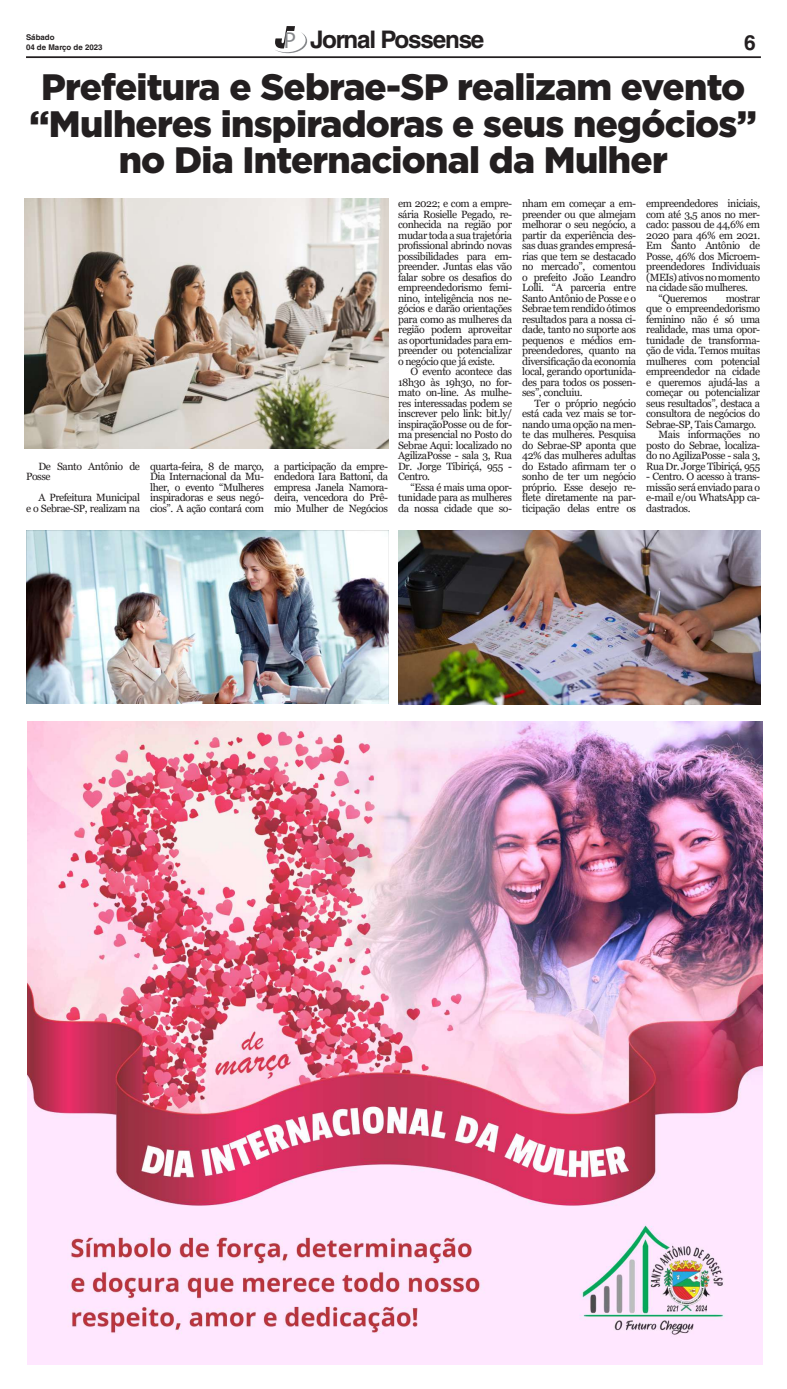
<style>
.page{position:relative;width:787px;height:1389px;background:#fff}
.page>*{position:absolute;margin:0;border:0;box-sizing:border-box;transform-origin:0 0}
.t1{font:900 36.75px/36.8px "Gotham";letter-spacing:-.02em;color:#231f20;text-align:center}
.t2{font:700 24.24px "Helvetica LT Std";letter-spacing:-.05em;color:#231f20}
.t3{font:700 21px "Helvetica LT Std";color:#231f20}
.t4{font:10.5px/10.5px "Georgia";letter-spacing:-.04em;color:#231f20;text-align:justify}
.t5{font:700 7.88px/9.5px "Helvetica LT Std";color:#231f20}
.s1{font-family:"Myriad Pro";font-weight:400;font-size:23.01px;color:#86888b}
</style>
<div class="page">
<hr style="left:26px;top:56px;width:734px;height:2px;background:#231f20">
<svg style="left:275px;top:26px;width:32px;height:27px"></svg>
<img style="left:27px;top:721px;width:734px;height:643px">
<img style="left:25px;top:199px;width:363px;height:249px">
<img style="left:26px;top:531px;width:362px;height:172px">
<img style="left:398px;top:531px;width:362px;height:173px">
<p class="t5" style="left:26px;top:33px;width:78px">Sábado<br>04 de Março de 2023</p>
<h2 class="t2" style="left:283px;top:25px;width:202px"><span class="s1">P</span> Jornal Possense</h2>
<h3 class="t3" style="left:743px;top:30px;width:13px">6</h3>
<h1 class="t1" style="left:30px;top:68px;width:728px">Prefeitura e Sebrae-SP realizam evento “Mulheres inspiradoras e seus negócios” no Dia Internacional da Mulher</h1>
<p class="t4" style="left:26px;top:461px;width:115px;text-indent:12px">De Santo Antônio de<br>Posse</p>
<p class="t4" style="left:26px;top:493px;width:115px;text-align:right">A Prefeitura Municipal<br>e o Sebrae-SP, realizam na</p>
<p class="t4" style="left:150px;top:461px;width:115px">quarta-feira, 8 de março, Dia Internacional da Mu&shy;lher, o evento “Mulheres inspiradoras e seus negó&shy;cios”. A ação contará com</p>
<p class="t4" style="left:274px;top:461px;width:115px">a participação da empre&shy;endedora Iara Battoni, da empresa Janela Namora&shy;deira, vencedora do Prê&shy;mio Mulher de Negócios</p>
<p class="t4" style="left:398px;top:199px;width:115px">em 2022; e com a empre&shy;sária Rosielle Pegado, re&shy;conhecida na região por mudar toda a sua trajetória profissional abrindo novas possibilidades para em&shy;preender. Juntas elas vão falar sobre os desafios do empreendedorismo femi&shy;nino, inteligência nos ne&shy;gócios e darão orientações para como as mulheres da região podem aproveitar as oportunidades para em&shy;preender ou potencializar o negócio que já existe.</p>
<p class="t4" style="left:398px;top:367px;width:115px;text-indent:12px">O evento acontece das 18h30 às 19h30, no for&shy;mato on-line. As mulhe&shy;res interessadas podem se inscrever pelo link: bit.ly/ inspiraçãoPosse ou de for&shy;ma presencial no Posto do Sebrae Aqui: localizado no AgilizaPosse - sala 3, Rua Dr. Jorge Tibiriçá, 955 - Centro.</p>
<p class="t4" style="left:398px;top:482px;width:115px;text-indent:12px">“Essa é mais uma opor&shy;tunidade para as mulheres da nossa cidade que so-</p>
<p class="t4" style="left:522px;top:199px;width:115px">nham em começar a em&shy;preender ou que almejam melhorar o seu negócio, a partir da experiência des&shy;sas duas grandes empresá&shy;rias que tem se destacado no mercado”, comentou o prefeito João Leandro Lolli. “A parceria entre Santo Antônio de Posse e o Sebrae tem rendido ótimos resultados para a nossa ci&shy;dade, tanto no suporte aos pequenos e médios em&shy;preendedores, quanto na diversificação da economia local, gerando oportunida&shy;des para todos os possen&shy;ses”, concluiu.</p>
<p class="t4" style="left:522px;top:398px;width:115px;text-indent:12px">Ter o próprio negócio está cada vez mais se tor&shy;nando uma opção na men&shy;te das mulheres. Pesquisa do Sebrae-SP aponta que 42% das mulheres adultas do Estado afirmam ter o sonho de ter um negócio próprio. Esse desejo re&shy;flete diretamente na par&shy;ticipação delas entre os</p>
<p class="t4" style="left:646px;top:199px;width:115px">empreendedores iniciais,</p>
<p class="t4" style="left:646px;top:209px;width:115px">com até 3,5 anos no mer-</p>
<p class="t4" style="left:646px;top:220px;width:115px">cado: passou de 44,6% em</p>
<p class="t4" style="left:646px;top:230px;width:115px">2020 para 46% em 2021.</p>
<p class="t4" style="left:646px;top:241px;width:115px">Em Santo Antônio de</p>
<p class="t4" style="left:646px;top:251px;width:115px">Posse, 46% dos Microem-</p>
<p class="t4" style="left:646px;top:262px;width:115px">preendedores Individuais</p>
<p class="t4" style="left:646px;top:272px;width:115px">(MEIs) ativos no momento</p>
<p class="t4" style="left:646px;top:283px;width:103px">na cidade são mulheres.</p>
<p class="t4" style="left:658px;top:293px;width:50px">“Queremos</p>
<p class="t4" style="left:725px;top:293px;width:36px">mostrar</p>
<p class="t4" style="left:646px;top:304px;width:115px">que o empreendedorismo</p>
<p class="t4" style="left:646px;top:314px;width:115px">feminino não é só uma</p>
<p class="t4" style="left:646px;top:325px;width:115px">realidade, mas uma opor-</p>
<p class="t4" style="left:646px;top:335px;width:115px">tunidade de transforma-</p>
<p class="t4" style="left:646px;top:346px;width:115px">ção de vida. Temos muitas</p>
<p class="t4" style="left:646px;top:356px;width:115px">mulheres com potencial</p>
<p class="t4" style="left:646px;top:367px;width:115px">empreendedor na cidade</p>
<p class="t4" style="left:646px;top:377px;width:115px">e queremos ajudá-las a</p>
<p class="t4" style="left:646px;top:388px;width:115px">começar ou potencializar</p>
<p class="t4" style="left:646px;top:398px;width:115px">seus resultados”, destaca a</p>
<p class="t4" style="left:646px;top:409px;width:115px">consultora de negócios do</p>
<p class="t4" style="left:646px;top:419px;width:112px">Sebrae-SP, Tais Camargo.</p>
<p class="t4" style="left:658px;top:430px;width:103px">Mais informações no</p>
<p class="t4" style="left:646px;top:440px;width:115px">posto do Sebrae, localiza-</p>
<p class="t4" style="left:646px;top:451px;width:115px">do no AgilizaPosse - sala 3,</p>
<p class="t4" style="left:646px;top:461px;width:115px">Rua Dr. Jorge Tibiriçá, 955</p>
<p class="t4" style="left:646px;top:472px;width:115px">- Centro. O acesso à trans&shy;missão será enviado para o e-mail e/ou WhatsApp ca&shy;dastrados.</p>
</div>
